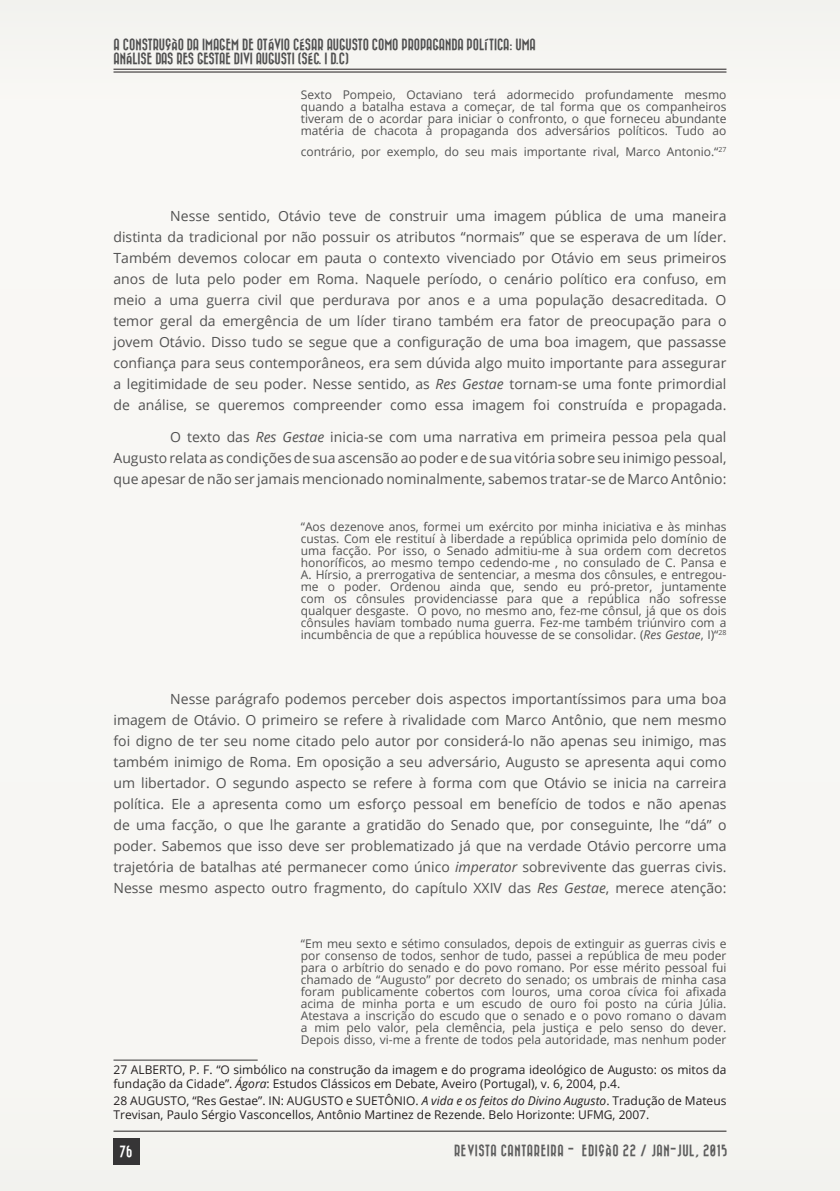
<style>
.page{position:relative;width:840px;height:1191px;background:#fff}
.page>*{position:absolute;margin:0;border:0;box-sizing:border-box;transform-origin:0 0}
.TEXTO{font:14px/21px "Open Sans";color:#515151;text-align:justify}
.TEXTO-2{font:12px/12px "Open Sans";color:#515151;text-align:justify}
.t1{font:12px/14px "Open Sans";color:#231f20}
.t2{font:12px/14px "Bazar";color:#515151}
.t3{font:12px "Bazar";letter-spacing:.05em;color:#5d5d5d}
.t4{font:12px "Bazar";color:#fff}
.s1{font-style:italic}
</style>
<div class="page">
<div style="left:0;top:0;width:839px;height:1190px;background:#f8f7f4"></div>
<hr style="left:113px;top:69px;width:613px;height:1px;background:#231f20">
<hr style="left:113px;top:72px;width:613px;height:1px;background:#231f20">
<hr style="left:113px;top:1130px;width:613px;height:1px;background:#231f20">
<div style="left:113px;top:1138px;width:26px;height:27px;background:#363536"></div>
<hr style="left:113px;top:1059px;width:144px;height:1px;background:#363536">
<p class="t2" style="left:113px;top:38px;width:423px">A CONSTRUÇÃO DA IMAGEM DE OTÁVIO CÉSAR AUGUSTO COMO PROPAGANDA POLÍTICA: UMA<br>ANÁLISE DAS RES GESTAE DIVI AUGUSTI (SÉC. I D.C)</p>
<p class="TEXTO-2" style="left:300px;top:88px;width:427px">Sexto Pompeio, Octaviano terá adormecido profundamente mesmo quando a batalha estava a começar, de tal forma que os companheiros tiveram de o acordar para iniciar o confronto, o que forneceu abundante matéria de chacota à propaganda dos adversários políticos. Tudo ao</p>
<p class="TEXTO-2" style="left:300px;top:145px;width:427px">contrário, por exemplo, do seu mais importante rival, Marco Antonio.“<sup>27</sup></p>
<p class="TEXTO" style="left:113px;top:205px;width:614px;text-indent:57px">Nesse sentido, Otávio teve de construir uma imagem pública de uma maneira distinta da tradicional por não possuir os atributos “normais” que se esperava de um líder.<br>Também devemos colocar em pauta o contexto vivenciado por Otávio em seus primeiros anos de luta pelo poder em Roma. Naquele período, o cenário político era confuso, em meio a uma guerra civil que perdurava por anos e a uma população desacreditada. O temor geral da emergência de um líder tirano também era fator de preocupação para o jovem Otávio. Disso tudo se segue que a configuração de uma boa imagem, que passasse confiança para seus contemporâneos, era sem dúvida algo muito importante para assegurar a legitimidade de seu poder. Nesse sentido, as <span class="s1">Res Gestae</span> tornam-se uma fonte primordial de análise, se queremos compreender como essa imagem foi construída e propagada.</p>
<p class="TEXTO" style="left:113px;top:426px;width:614px;text-indent:57px">O texto das <span class="s1">Res Gestae</span> inicia-se com uma narrativa em primeira pessoa pela qual Augusto relata as condições de sua ascensão ao poder e de sua vitória sobre seu inimigo pessoal, que apesar de não ser jamais mencionado nominalmente, sabemos tratar-se de Marco Antônio:</p>
<p class="TEXTO-2" style="left:300px;top:520px;width:427px">“Aos dezenove anos, formei um exército por minha iniciativa e às minhas custas. Com ele restituí à liberdade a república oprimida pelo domínio de uma facção. Por isso, o Senado admitiu-me à sua ordem com decretos honoríficos, ao mesmo tempo cedendo-me , no consulado de C. Pansa e A. Hírsio, a prerrogativa de sentenciar, a mesma dos cônsules, e entregou&shy;me o poder. Ordenou ainda que, sendo eu pró-pretor, juntamente com os cônsules providenciasse para que a república não sofresse qualquer desgaste. O povo, no mesmo ano, fez-me cônsul, já que os dois cônsules haviam tombado numa guerra. Fez-me também triúnviro com a incumbência de que a república houvesse de se consolidar. (<span class="s1">Res Gestae</span>, I)“<sup>28</sup></p>
<p class="TEXTO" style="left:113px;top:687px;width:614px;text-indent:57px">Nesse parágrafo podemos perceber dois aspectos importantíssimos para uma boa imagem de Otávio. O primeiro se refere à rivalidade com Marco Antônio, que nem mesmo foi digno de ter seu nome citado pelo autor por considerá-lo não apenas seu inimigo, mas também inimigo de Roma. Em oposição a seu adversário, Augusto se apresenta aqui como um libertador. O segundo aspecto se refere à forma com que Otávio se inicia na carreira política. Ele a apresenta como um esforço pessoal em benefício de todos e não apenas de uma facção, o que lhe garante a gratidão do Senado que, por conseguinte, lhe “dá” o poder. Sabemos que isso deve ser problematizado já que na verdade Otávio percorre uma trajetória de batalhas até permanecer como único <span class="s1">imperator</span> sobrevivente das guerras civis.<br>Nesse mesmo aspecto outro fragmento, do capítulo XXIV das <span class="s1">Res Gestae</span>, merece atenção:</p>
<p class="TEXTO-2" style="left:300px;top:937px;width:427px">“Em meu sexto e sétimo consulados, depois de extinguir as guerras civis e por consenso de todos, senhor de tudo, passei a república de meu poder para o arbítrio do senado e do povo romano. Por esse mérito pessoal fui chamado de “Augusto” por decreto do senado; os umbrais de minha casa foram publicamente cobertos com louros, uma coroa cívica foi afixada acima de minha porta e um escudo de ouro foi posto na cúria Júlia.<br>Atestava a inscrição do escudo que o senado e o povo romano o davam a mim pelo valor, pela clemência, pela justiça e pelo senso do dever.<br>Depois disso, vi-me a frente de todos pela autoridade, mas nenhum poder</p>
<p class="t1" style="left:113px;top:1062px;width:614px">27 ALBERTO, P. F. “O simbólico na construção da imagem e do programa ideológico de Augusto: os mitos da fundação da Cidade”. <span class="s1">Ágora</span>: Estudos Clássicos em Debate, Aveiro (Portugal), v. 6, 2004, p.4.</p>
<p class="t1" style="left:113px;top:1093px;width:614px">28 AUGUSTO, “Res Gestae”. IN: AUGUSTO e SUETÔNIO. <span class="s1">A vida e os feitos do Divino Augusto</span>. Tradução de Mateus<br>Trevisan, Paulo Sérgio Vasconcellos, Antônio Martinez de Rezende. Belo Horizonte: UFMG, 2007.</p>
<p class="t4" style="left:119px;top:1145px;width:15px">76</p>
<p class="t3" style="left:454px;top:1143px;width:275px">REVISTA CANTAREIRA - EDIÇÃO 22 / JAN-JUL, 2015</p>
</div>
